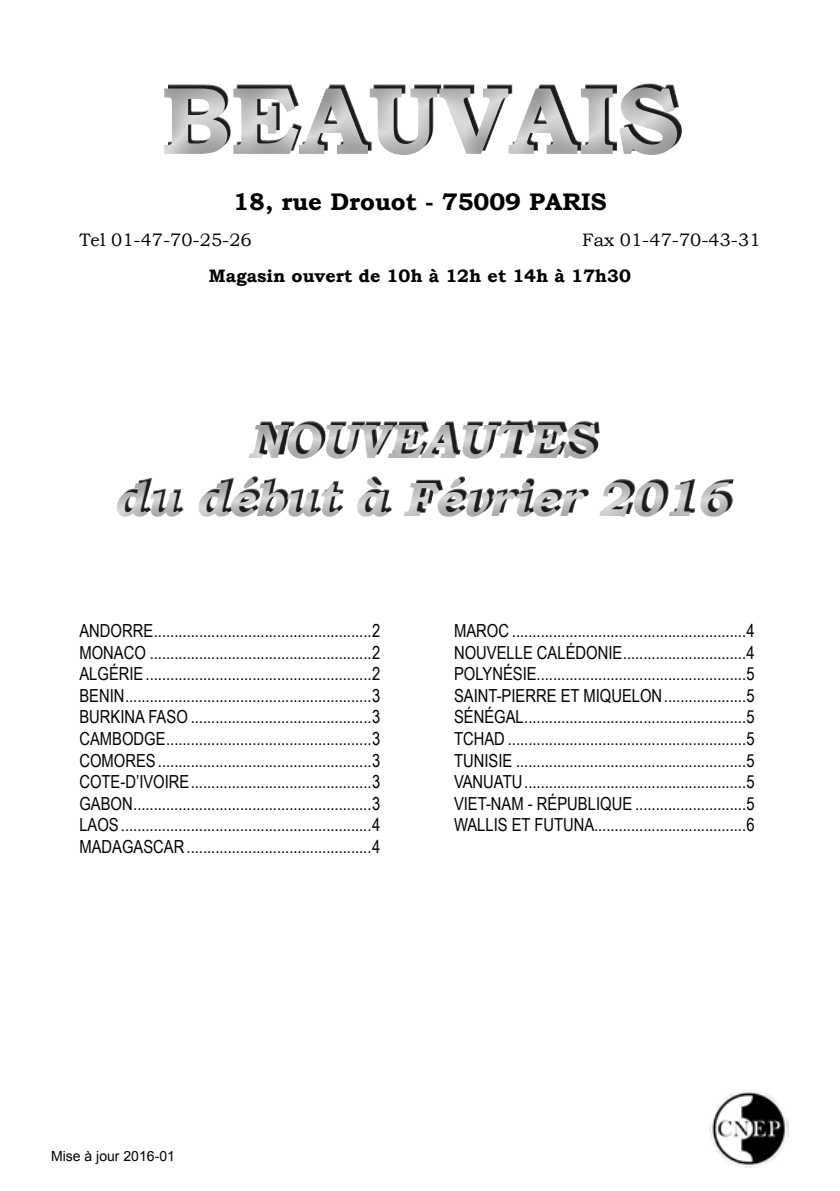
<style>
.page{position:relative;width:840px;height:1191px;background:#fff}
.page>*{position:absolute;margin:0;border:0;box-sizing:border-box;transform-origin:0 0}
.t1{font:700 96px "Bookman Old Style";color:#d9dadb}
.t2{font:italic 700 48px/57.6px "Bookman Old Style";color:#d9dadb;text-align:center}
.t3{font:700 24px "Bookman Old Style";color:#000}
.t4{font:18px/21.6px "Arial Narrow";color:#000;text-align:justify}
.t5{font:18px "Bookman Old Style";color:#000}
.t6{font:700 18px "Bookman Old Style";color:#000}
.t7{font:14px "Arial";color:#000}
</style>
<div class="page">
<img style="left:709px;top:1091px;width:79px;height:77px">
<div style="left:131px;top:47px;width:583px;height:144px;background:#000;opacity:.5"></div>
<div style="left:83px;top:403px;width:682px;height:131px;background:#000;opacity:.5"></div>
<h1 class="t1" style="left:160px;top:52px;width:520px">BEAUVAIS</h1>
<h3 class="t3" style="left:233px;top:184px;width:374px">18, rue Drouot - 75009 PARIS</h3>
<p class="t5" style="left:79px;top:228px;width:174px">Tel 01-47-70-25-26</p>
<p class="t5" style="left:581px;top:228px;width:180px">Fax 01-47-70-43-31</p>
<p class="t6" style="left:209px;top:263px;width:423px">Magasin ouvert de 10h à 12h et 14h à 17h30</p>
<h2 class="t2" style="left:113px;top:413px;width:615px">NOUVEAUTES<br>du début à Février 2016</h2>
<p class="t4" style="left:79px;top:619px;width:302px">ANDORRE.....................................................2<br>MONACO ......................................................2<br>ALGÉRIE.......................................................2<br>BENIN............................................................3<br>BURKINA FASO ............................................3<br>CAMBODGE..................................................3<br>COMORES....................................................3<br>COTE-D’IVOIRE............................................3<br>GABON..........................................................3<br>LAOS.............................................................4<br>MADAGASCAR.............................................4</p>
<p class="t4" style="left:454px;top:619px;width:302px">MAROC .........................................................4<br>NOUVELLE CALÉDONIE..............................4<br>POLYNÉSIE...................................................5<br>SAINT-PIERRE ET MIQUELON....................5<br>SÉNÉGAL......................................................5<br>TCHAD ..........................................................5<br>TUNISIE ........................................................5<br>VANUATU......................................................5<br>VIET-NAM - RÉPUBLIQUE ...........................5<br>WALLIS ET FUTUNA.....................................6</p>
<p class="t7" style="left:51px;top:1147px;width:125px">Mise à jour 2016-01</p>
</div>
